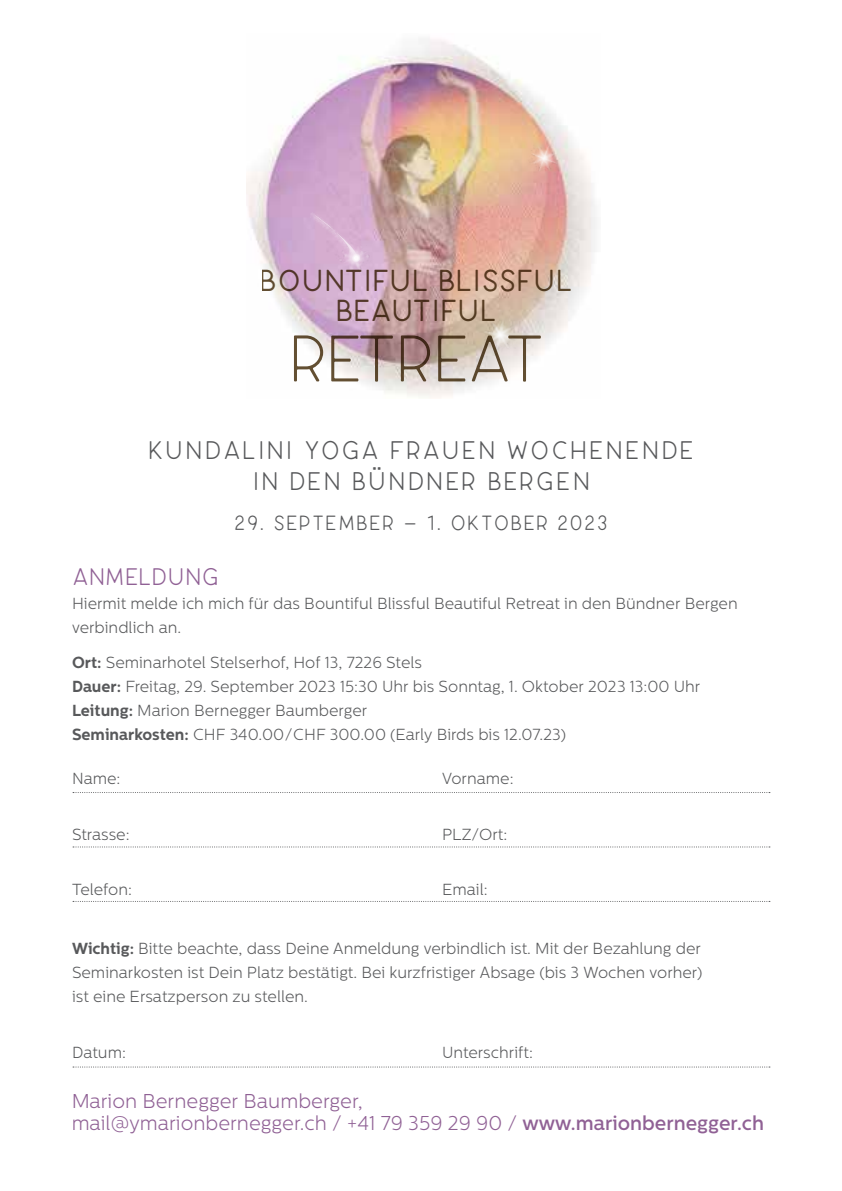
<style>
.page{position:relative;width:842px;height:1191px;background:#fff}
.page>*{position:absolute;margin:0;border:0;box-sizing:border-box;transform-origin:0 0}
.t1{font:65.8px "CAROSE Thin";color:#645033}
.t2{font:30.4px/30.4px "CAROSE Regular";color:#645033;text-align:center}
.t3{font:25.6px/30.6px "CAROSE Light";letter-spacing:.055em;color:#58595b;text-align:center}
.t4{font:24px "CAROSE Light";letter-spacing:.01em;color:#906195}
.t5{font:20.6px "CAROSE Light";letter-spacing:.055em;color:#58595b}
.t6{font:300 20px/22px "Centrale Sans";color:#906195}
.t7{font:300 16px/24px "Centrale Sans";color:#58595b}
.s1{font-weight:700}
.s2{font-weight:500}
</style>
<div class="page">
<svg style="left:73px;top:1066px;width:697px;height:1px"></svg>
<svg style="left:73px;top:792px;width:697px;height:1px"></svg>
<svg style="left:73px;top:846px;width:697px;height:1px"></svg>
<svg style="left:73px;top:901px;width:697px;height:1px"></svg>
<img style="left:246px;top:38px;width:351px;height:360px">
<img style="left:307px;top:219px;width:80px;height:86px">
<svg style="left:302px;top:210px;width:66px;height:53px;background:#d6b1d2"></svg>
<img style="left:461px;top:290px;width:82px;height:73px">
<img style="left:510px;top:117px;width:74px;height:68px">
<h2 class="t2" style="left:260px;top:265px;width:314px">BOUNTIFUL BLISSFUL<br>BEAUTIFUL</h2>
<h1 class="t1" style="left:289px;top:320px;width:256px">RETREAT</h1>
<h3 class="t3" style="left:148px;top:435px;width:547px">KUNDALINI YOGA FRAUEN WOCHENENDE<br>IN DEN BÜNDNER BERGEN</h3>
<p class="t5" style="left:234px;top:511px;width:375px">29. SEPTEMBER - 1. OKTOBER 2023</p>
<h3 class="t4" style="left:72px;top:562px;width:148px">ANMELDUNG</h3>
<p class="t7" style="left:72px;top:591px;width:667px">Hiermit melde ich mich für das Bountiful Blissful Beautiful Retreat in den Bündner Bergen verbindlich an.</p>
<p class="t7" style="left:72px;top:650px;width:630px"><span class="s1">Ort:</span> Seminarhotel Stelserhof, Hof 13, 7226 Stels<br><span class="s1">Dauer:</span> Freitag, 29. September 2023 15:30 Uhr bis Sonntag, 1. Oktober 2023 13:00 Uhr <span class="s1">Leitung:</span> Marion Bernegger Baumberger<br><span class="s1">Seminarkosten:</span> CHF 340.00/CHF 300.00 (Early Birds bis 12.07.23)</p>
<p class="t7" style="left:72px;top:766px;width:50px">Name:</p>
<p class="t7" style="left:442px;top:766px;width:73px">Vorname:</p>
<p class="t7" style="left:72px;top:822px;width:59px">Strasse:</p>
<p class="t7" style="left:442px;top:822px;width:67px">PLZ/Ort:</p>
<p class="t7" style="left:72px;top:877px;width:61px">Telefon:</p>
<p class="t7" style="left:442px;top:877px;width:47px">Email:</p>
<p class="t7" style="left:72px;top:936px;width:632px;text-align:justify"><span class="s1">Wichtig:</span> Bitte beachte, dass Deine Anmeldung verbindlich ist. Mit der Bezahlung der Seminarkosten ist Dein Platz bestätigt. Bei kurzfristiger Absage (bis 3 Wochen vorher) ist eine Ersatzperson zu stellen.</p>
<p class="t7" style="left:72px;top:1040px;width:55px">Datum:</p>
<p class="t7" style="left:442px;top:1040px;width:92px">Unterschrift:</p>
<p class="t6" style="left:71px;top:1090px;width:694px">Marion Bernegger Baumberger,<br>mail@ymarionbernegger.ch / +41 79 359 29 90 / <span class="s2">www.marionbernegger.ch</span></p>
</div>
